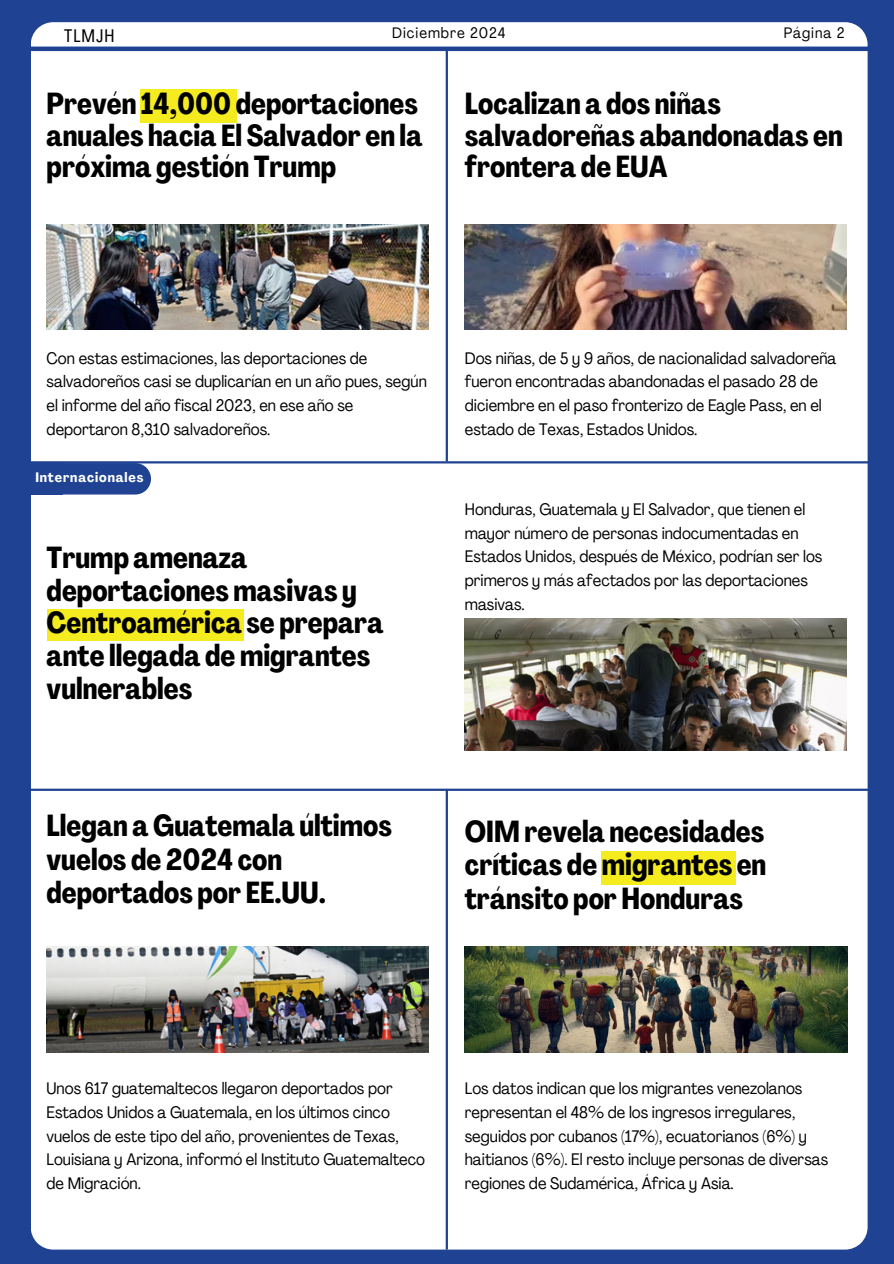
<style>
.page{position:relative;width:894px;height:1264px;background:#fff}
.page>*{position:absolute;margin:0;border:0;box-sizing:border-box;transform-origin:0 0}
.t1{font:700 30px/31.5px "Agrandir Tight";color:#000}
.t2{font:18px "Agrandir Tight";letter-spacing:.06em;color:#000}
.t3{font:condensed 16.5px/23.7px "Agrandir";color:#000}
.t4{font:condensed 15px "Agrandir";letter-spacing:.06em;color:#000}
.t5{font:700 condensed 13.5px "Agrandir";letter-spacing:.06em;color:#fff}
</style>
<div class="page">
<div style="left:0;top:0;width:893px;height:1263px;background:#1f4392"></div>
<div style="left:31px;top:22px;width:836px;height:1227px;background:#fff"></div>
<hr style="left:27px;top:47px;width:841px;height:4px;background:#1f4392">
<hr style="left:24px;top:461px;width:847px;height:2px;background:#1f4392">
<hr style="left:445px;top:789px;width:3px;height:460px;background:#1f4392">
<hr style="left:22px;top:788px;width:848px;height:3px;background:#1f4392">
<hr style="left:445px;top:50px;width:3px;height:411px;background:#1f4392">
<svg style="left:31px;top:463px;width:120px;height:31px"></svg>
<div style="left:140px;top:89px;width:97px;height:33px;background:#f4ec1f"></div>
<div style="left:47px;top:608px;width:196px;height:32px;background:#f4ec1f"></div>
<img style="left:464px;top:618px;width:382px;height:132px">
<img style="left:47px;top:224px;width:381px;height:106px">
<img style="left:464px;top:224px;width:382px;height:106px">
<div style="left:600px;top:851px;width:135px;height:34px;background:#f4ec1f"></div>
<img style="left:47px;top:946px;width:381px;height:106px">
<img style="left:464px;top:946px;width:382px;height:106px">
<h3 class="t2" style="left:64px;top:29px;width:52px">TLMJH</h3>
<p class="t4" style="left:392px;top:27px;width:115px">Diciembre 2024</p>
<p class="t4" style="left:783px;top:27px;width:62px">Página 2</p>
<h1 class="t1" style="left:47px;top:91px;width:377px">Prevén 14,000 deportaciones anuales hacia El Salvador en la próxima gestión Trump</h1>
<h3 class="t1" style="left:464px;top:91px;width:379px">Localizan a dos niñas salvadoreñas abandonadas en frontera de EUA</h3>
<h3 class="t3" style="left:47px;top:347px;width:381px">Con estas estimaciones, las deportaciones de salvadoreños casi se duplicarían en un año pues, según el informe del año fiscal 2023, en ese año se deportaron 8,310 salvadoreños.</h3>
<p class="t5" style="left:35px;top:472px;width:109px">Internacionales</p>
<h1 class="t1" style="left:47px;top:544px;width:338px;line-height:32.7px">Trump amenaza deportacionesmasivas y<br>Centroamérica se prepara ante llegada demigrantes vulnerables</h1>
<h1 class="t3" style="left:464px;top:347px;width:373px">Dos niñas, de 5 y 9 años, de nacionalidad salvadoreña fueron encontradas abandonadas el pasado 28 de diciembre en el paso fronterizo de Eagle Pass, en el estado de Texas, Estados Unidos.</h1>
<p class="t3" style="left:464px;top:499px;width:359px">Honduras, Guatemala y El Salvador, que tienen el mayor número de personas indocumentadas en Estados Unidos, después de México, podrían ser los primeros y más afectados por las deportaciones masivas.</p>
<p class="t1" style="left:47px;top:811px;width:347px;line-height:33.8px">Llegan a Guatemala últimos vuelos de 2024 con deportados por EE.UU.</p>
<h3 class="t1" style="left:464px;top:817px;width:303px;line-height:33.8px;text-align:justify">OIM revela necesidades críticas demigrantes en tránsito porHonduras</h3>
<p class="t3" style="left:47px;top:1078px;width:380px">Unos 617 guatemaltecos llegaron deportados por Estados Unidos a Guatemala, en los últimos cinco vuelos de este tipo del año, provenientes de Texas, Louisiana y Arizona, informó el Instituto Guatemalteco de Migración.</p>
<p class="t3" style="left:464px;top:1078px;width:365px">Los datos indican que los migrantes venezolanos representan el 48% de los ingresos irregulares, seguidos por cubanos (17%), ecuatorianos (6%) y haitianos (6%). El resto incluye personas de diversas regiones de Sudamérica, África y Asia.</p>
</div>
